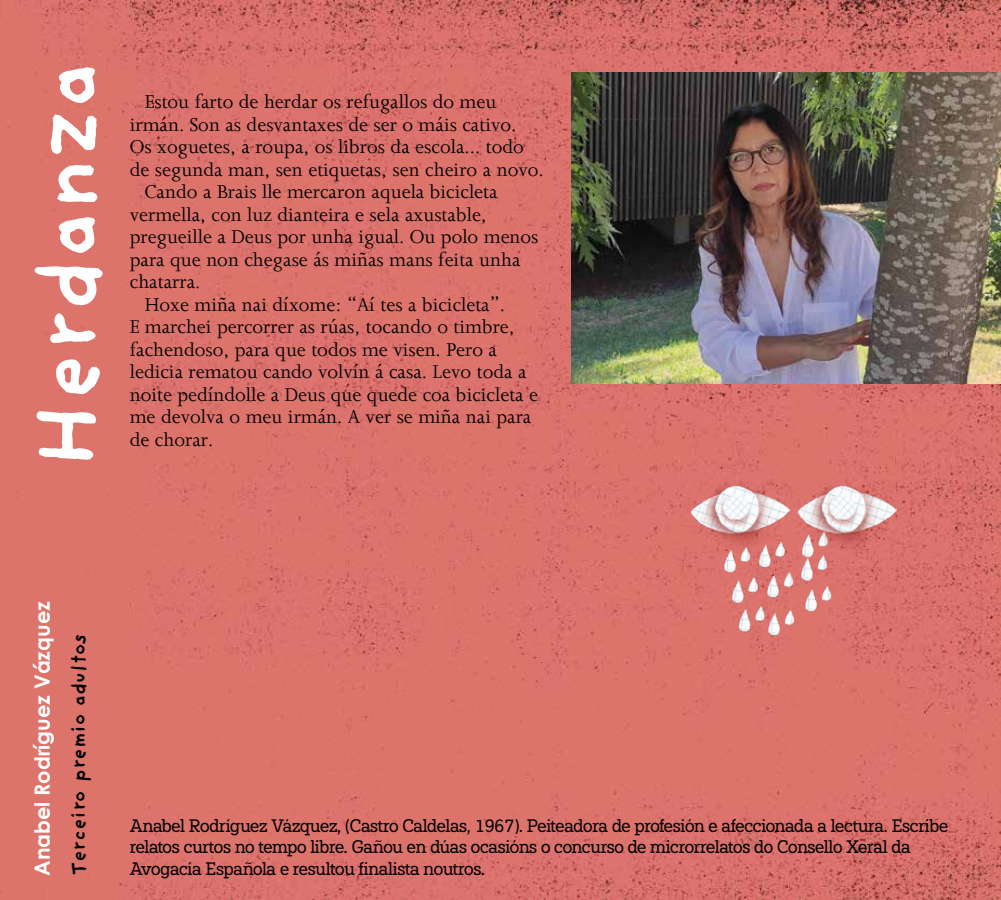
<style>
.page{position:relative;width:1001px;height:900px;background:#fff}
.page>*{position:absolute;margin:0;border:0;box-sizing:border-box;transform-origin:0 0}
.t1{font:700 90px "Providence Sans Pro";letter-spacing:-.01em;color:#fff}
.t2{font:21px/22.5px "Joanna";color:#000}
.t3{font:700 21px "Century Gothic";color:#fff}
.t4{font:700 20.7px "Providence Sans Pro";color:#000}
.t5{font:18px/21.6px "Paul Slab Soft";letter-spacing:-.02em;color:#000}
</style>
<div class="page">
<img style="left:0;top:0;width:1000px;height:900px">
<img style="left:571px;top:72px;width:429px;height:312px">
<img style="left:638px;top:482px;width:300px;height:200px">
<p class="t1" style="left:14px;top:470px;width:410px;rotate:-90deg">Herdanza</p>
<p class="t2" style="left:130px;top:91px;width:388px;text-align:center">Estou farto de herdar os refugallos do meu irmán. Son as desvantaxes de ser o máis cativo.</p>
<p class="t2" style="left:130px;top:136px;width:415px">Os xoguetes, a roupa, os libros da escola... todo de segunda man, sen etiquetas, sen cheiro a novo.</p>
<p class="t2" style="left:130px;top:181px;width:410px;text-indent:15px">Cando a Brais lle mercaron aquela bicicleta vermella, con luz dianteira e sela axustable, pregueille a Deus por unha igual. Ou polo menos para que non chegase ás miñas mans feita unha chatarra.</p>
<p class="t2" style="left:130px;top:293px;width:410px;text-indent:15px">Hoxe miña nai díxome: “Aí tes a bicicleta”.<br>E marchei percorrer as rúas, tocando o timbre, fachendoso, para que todos me visen. Pero a ledicia rematou cando volvín á casa. Levo toda a noite pedíndolle a Deus que quede coa bicicleta e me devolva o meu irmán. A ver se miña nai para de chorar.</p>
<p class="t3" style="left:26px;top:876px;width:276px;rotate:-90deg">Anabel Rodríguez Vázquez</p>
<p class="t4" style="left:66px;top:876px;width:244px;rotate:-90deg">Terceiro premio adultos</p>
<p class="t5" style="left:130px;top:815px;width:820px">Anabel Rodríguez Vázquez, (Castro Caldelas, 1967). Peiteadora de profesión e afeccionada a lectura. Escribe relatos curtos no tempo libre. Gañou en dúas ocasións o concurso de microrrelatos do Consello Xeral da<br>Avogacía Española e resultou finalista noutros.</p>
</div>
